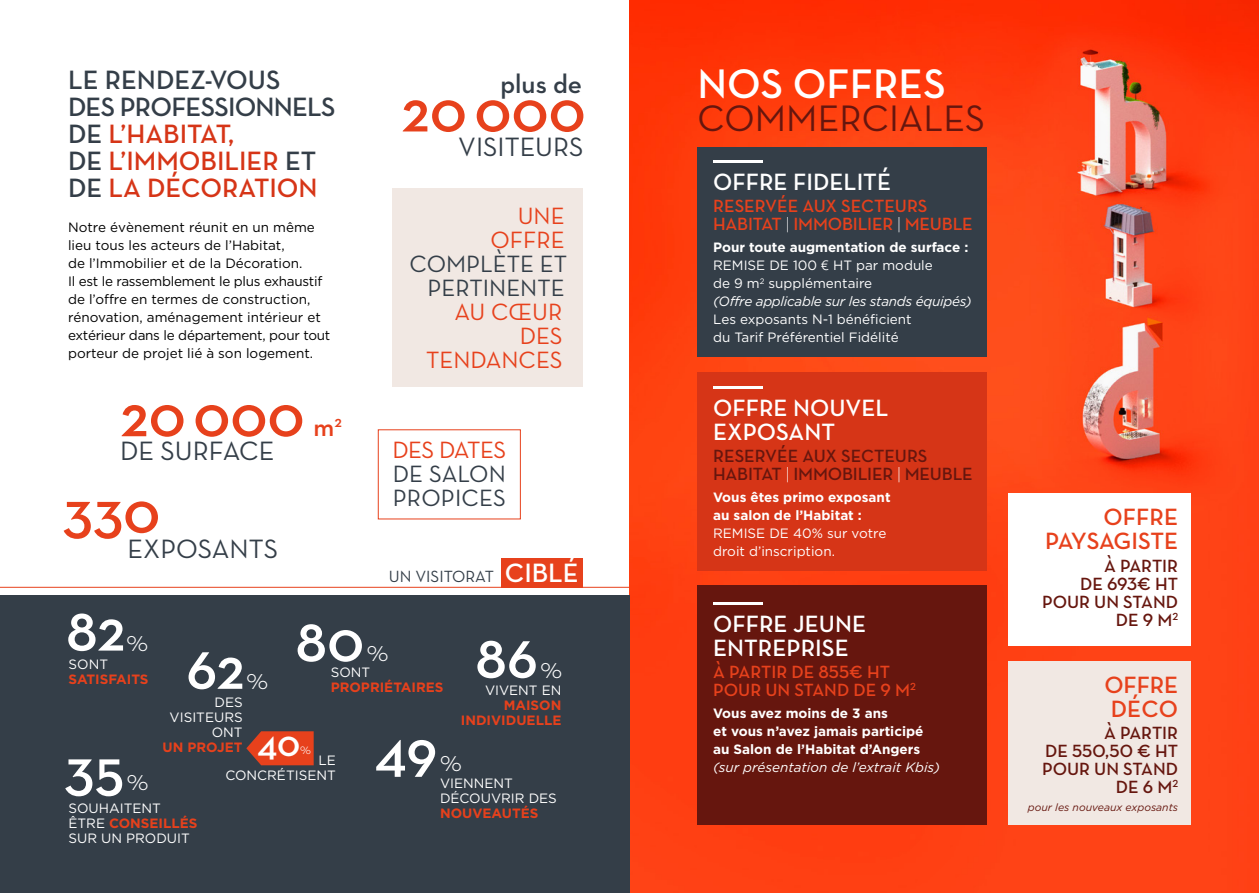
<style>
.page{position:relative;width:1259px;height:893px;background:#fff}
.page>*{position:absolute;margin:0;border:0;box-sizing:border-box;transform-origin:0 0}
.t1{font:600 60px "Neutraface Text";color:#e7411c}
.t2{font:600 60px "Neutraface Text";color:#fff}
.t3{font:600 42px "Neutraface Text";color:#fff}
.t4{font:37.5px "Neutraface Text";color:#66160e}
.t5{font:600 37.5px "Neutraface Text";color:#fff}
.t6{font:300 30px "Neutraface Text";color:#fff}
.t7{font:600 27px/27px "Neutraface Text";color:#343e48}
.t8{font:27px "Neutraface Text";color:#343e48}
.t9{font:600 27px "Neutraface Text";color:#fff}
.t10{font:600 27px "Neutraface Text";color:#e7411c}
.t11{font:600 24px/24px "Neutraface Text";color:#fff}
.t12{font:24px/24px "Neutraface Text";color:#343e48}
.t13{font:24px/24px "Neutraface Text";color:#e7411c;text-align:right}
.t14{font:600 24px/24px "Neutraface Text";letter-spacing:-.005em;color:#e7411c;text-align:right}
.t15{font:24px "Neutraface Text";letter-spacing:-.02em;color:#e7411c}
.t16{font:600 18px/18px "Neutraface Text";color:#66160e;text-align:right}
.t17{font:600 18px/18px "Neutraface Text";letter-spacing:-.005em;color:#e7411c}
.t18{font:16.5px "Neutraface Text";color:#343e48}
.t19{font:300 15px "Neutraface Text";color:#fff}
.t20{font:13.5px/15px "Gotham";color:#fff}
.t21{font:13.5px/18px "Gotham";color:#000}
.t22{font:700 13.5px/18px "Gotham";color:#fff}
.t23{font:700 13.5px/15px "Gotham";color:#e7411c;text-align:right}
.t24{font:italic 13.5px "Gotham";color:#fff}
.t25{font:italic 10.5px "Gotham";color:#66160e}
.s1{color:#d63517}
.s2{font-weight:700;color:#e7411c}
.s3{font-weight:300;color:#fff}
.s4{font-weight:700}
.s5{font-family:"Avenir"}
.s6{font-style:italic}
</style>
<div class="page">
<img style="left:629px;top:0;width:630px;height:893px">
<div style="left:1008px;top:661px;width:183px;height:164px;background:#f1e8e3"></div>
<div style="left:1008px;top:493px;width:183px;height:153px;background:#fff"></div>
<div style="left:697px;top:373px;width:289px;height:198px;background:#d63517"></div>
<div style="left:697px;top:147px;width:289px;height:209px;background:#343e48"></div>
<div style="left:697px;top:586px;width:289px;height:239px;background:#66160e"></div>
<div style="left:0;top:595px;width:629px;height:298px;background:#343e48"></div>
<div style="left:501px;top:558px;width:81px;height:30px;background:#e7411c"></div>
<hr style="left:0;top:587px;width:629px;height:1px;background:#e7411c">
<svg style="left:246px;top:731px;width:68px;height:34px;background:#d04021"></svg>
<div style="left:392px;top:188px;width:190px;height:198px;background:#f1e8e3"></div>
<hr style="left:713px;top:160px;width:50px;height:2px;background:#fff">
<hr style="left:713px;top:386px;width:50px;height:2px;background:#fff">
<hr style="left:713px;top:602px;width:50px;height:2px;background:#fff">
<div style="left:378px;top:429px;width:143px;height:90px;border:1px solid #e7411c"></div>
<h3 class="t7" style="left:68px;top:66px;width:269px">LE RENDEZ-VOUS<br>DES PROFESSIONNELS<br>DE <span class="s1">L’HABITAT,<br></span>DE <span class="s1">L’IMMOBILIER</span> ET<br>DE <span class="s1">LA DÉCORATION</span></h3>
<p class="t21" style="left:68px;top:218px;width:264px">Notre évènement réunit en un même lieu tous les acteurs de l’Habitat,<br>de l’Immobilier et de la Décoration.<br>Il est le rassemblement le plus exhaustif de l’offre en termes de construction, rénovation, aménagement intérieur et extérieur dans le département, pour tout porteur de projet lié à son logement.</p>
<h1 class="t1" style="left:120px;top:378px;width:186px">20000</h1>
<h3 class="t10" style="left:313px;top:410px;width:30px">m<sup>2</sup></h3>
<h3 class="t7" style="left:500px;top:70px;width:83px">plus de</h3>
<h1 class="t1" style="left:401px;top:74px;width:186px">20000</h1>
<h3 class="t8" style="left:458px;top:130px;width:127px">VISITEURS</h3>
<h3 class="t13" style="left:490px;top:203px;width:76px">UNE<br>OFFRE</h3>
<h3 class="t12" style="left:409px;top:251px;width:159px;text-align:right">COMPLÈTE ET<br>PERTINENTE</h3>
<h3 class="t13" style="left:426px;top:299px;width:138px">AU CŒUR<br>DES<br>TENDANCES</h3>
<h3 class="t8" style="left:120px;top:434px;width:156px">DE SURFACE</h3>
<h3 class="t15" style="left:392px;top:435px;width:115px">DES DATES</h3>
<h3 class="t12" style="left:393px;top:461px;width:115px">DE SALON<br>PROPICES</h3>
<h1 class="t1" style="left:62px;top:475px;width:99px">330</h1>
<h3 class="t8" style="left:128px;top:532px;width:152px">EXPOSANTS</h3>
<h3 class="t9" style="left:505px;top:556px;width:75px">CIBLÉ</h3>
<p class="t18" style="left:389px;top:566px;width:107px">UN VISITORAT</p>
<h1 class="t2" style="left:66px;top:593px;width:61px">82</h1>
<h1 class="t2" style="left:295px;top:603px;width:70px">80</h1>
<h3 class="t6" style="left:126px;top:621px;width:23px">%</h3>
<h1 class="t2" style="left:475px;top:620px;width:64px">86</h1>
<h3 class="t6" style="left:367px;top:632px;width:23px">%</h3>
<h1 class="t2" style="left:186px;top:631px;width:60px">62</h1>
<p class="t20" style="left:69px;top:656px;width:41px">SONT</p>
<p class="t23" style="left:69px;top:671px;width:81px">SATISFAITS</p>
<h3 class="t6" style="left:540px;top:649px;width:23px">%</h3>
<p class="t20" style="left:331px;top:665px;width:41px">SONT</p>
<p class="t23" style="left:331px;top:679px;width:114px">PROPRIÉTAIRES</p>
<p class="t20" style="left:485px;top:683px;width:78px">VIVENT EN</p>
<p class="t23" style="left:461px;top:698px;width:102px">MAISON<br>INDIVIDUELLE</p>
<h3 class="t6" style="left:247px;top:660px;width:23px">%</h3>
<p class="t20" style="left:170px;top:694px;width:75px;text-align:right">DES<br>VISITEURS<br>ONT</p>
<p class="t23" style="left:162px;top:739px;width:82px">UN PROJET</p>
<h3 class="t5" style="left:257px;top:719px;width:44px">40</h3>
<p class="t19" style="left:300px;top:739px;width:12px">%</p>
<p class="t20" style="left:225px;top:753px;width:112px;text-align:right">LE<br>CONCRÉTISENT</p>
<h1 class="t2" style="left:375px;top:713px;width:64px">49</h1>
<h3 class="t6" style="left:440px;top:742px;width:23px">%</h3>
<h1 class="t2" style="left:64px;top:732px;width:62px">35</h1>
<h3 class="t6" style="left:127px;top:761px;width:23px">%</h3>
<p class="t20" style="left:440px;top:776px;width:118px">VIENNENT<br>DÉCOUVRIR DES</p>
<p class="t23" style="left:440px;top:806px;width:100px">NOUVEAUTÉS</p>
<p class="t20" style="left:68px;top:800px;width:131px">SOUHAITENT<br>ÊTRE <span class="s2">CONSEILLÉS<br></span>SUR UN PRODUIT</p>
<h2 class="t3" style="left:697px;top:57px;width:250px">NOS OFFRES</h2>
<h3 class="t4" style="left:697px;top:95px;width:289px">COMMERCIALES</h3>
<h3 class="t11" style="left:713px;top:169px;width:179px">OFFRE FIDELITÉ</h3>
<h3 class="t17" style="left:713px;top:197px;width:261px">RESERVÉE AUX SECTEURS<br>HABITAT <span class="s3">|</span> IMMOBILIER <span class="s3">|</span> MEUBLE</h3>
<p class="t20" style="left:713px;top:238px;width:260px;line-height:18px"><span class="s4">Pour toute augmentation de surface :<br></span>REMISE DE 100 <span class="s5">€</span> HT par module<br>de 9 m<sup>2</sup> supplémentaire<br><span class="s6">(Offre applicable sur les stands équipés)</span></p>
<p class="t20" style="left:713px;top:310px;width:200px;line-height:18px">Les exposants N-1 bénéficient du Tarif Préférentiel Fidélité</p>
<h3 class="t11" style="left:713px;top:396px;width:177px">OFFRE NOUVEL<br>EXPOSANT</h3>
<h3 class="t16" style="left:713px;top:447px;width:261px;text-align:left">RESERVÉE AUX SECTEURS<br>HABITAT <span class="s3">|</span> IMMOBILIER <span class="s3">|</span> MEUBLE</h3>
<p class="t22" style="left:713px;top:488px;width:179px">Vous êtes primo exposant au salon de l’Habitat :</p>
<p class="t20" style="left:713px;top:524px;width:175px;line-height:18px">REMISE DE 40% sur votre droit d’inscription.</p>
<h3 class="t11" style="left:713px;top:611px;width:154px">OFFRE JEUNE<br>ENTREPRISE</h3>
<h3 class="t17" style="left:713px;top:663px;width:204px">À PARTIR DE 855€ HT<br>POUR UN STAND DE 9 M<sup>2</sup></h3>
<p class="t22" style="left:713px;top:704px;width:212px">Vous avez moins de 3 ans<br>et vous n’avez jamais participé au Salon de l’Habitat d’Angers</p>
<p class="t24" style="left:713px;top:760px;width:228px">(sur présentation de l’extrait Kbis)</p>
<h3 class="t14" style="left:1045px;top:505px;width:134px">OFFRE<br>PAYSAGISTE</h3>
<h3 class="t16" style="left:1042px;top:556px;width:138px">À PARTIR<br>DE 693€ HT<br>POUR UN STAND<br>DE 9 M<sup>2</sup></h3>
<h3 class="t14" style="left:1104px;top:672px;width:75px;text-align:left">OFFRE<br>DÉCO</h3>
<h3 class="t16" style="left:1042px;top:723px;width:138px">À PARTIR<br>DE 550,50 € HT<br>POUR UN STAND<br>DE 6 M<sup>2</sup></h3>
<p class="t25" style="left:1027px;top:801px;width:152px">pour les nouveaux exposants</p>
</div>
